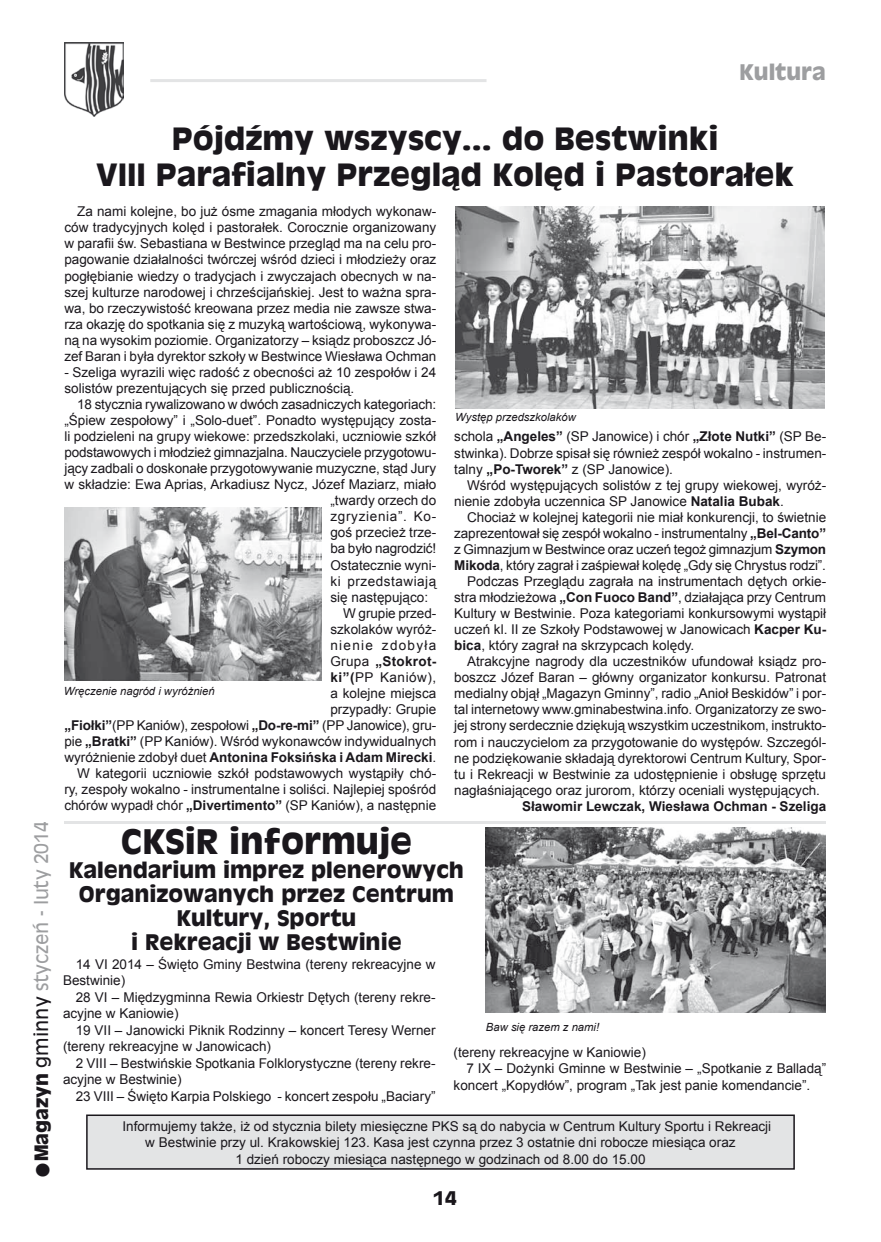
<style>
.page{position:relative;width:881px;height:1242px;background:#fff}
.page>*{position:absolute;margin:0;border:0;box-sizing:border-box;transform-origin:0 0}
.t1{font:700 33px "Antique Olive";color:#1a171c}
.t2{font:700 30px/36px "Antique Olive";color:#1a171c;text-align:center}
.t3{font:700 21px/24px "Antique Olive";color:#1a171c;text-align:center}
.t4{font:700 21px "Antique Olive";color:#9d9ea0}
.t5{font:18px "Antique Olive";color:#9d9ea0}
.t6{font:700 18px "Antique Olive";color:#1a171c}
.t7{font:13.5px/16px "Arial";color:#1a171c}
.t8{font:700 13.5px "Arial";color:#1a171c}
.t9{font:13.5px "Arial";letter-spacing:.04em;color:#1a171c}
.t10{font:13.5px "Arial";letter-spacing:.05em;color:#1a171c}
.t11{font:700 13.5px "Arial";letter-spacing:.02em;color:#1a171c}
.t12{font:13.5px "Arial";letter-spacing:.095em;color:#1a171c}
.t13{font:italic 11.25px "Arial";color:#1a171c}
.s1{font-weight:700;font-size:36px;color:#1a171c}
.s2{font-weight:700;color:#1a171c}
.s3{color:#1a171c}
.s4{font-weight:400}
.s5{font-weight:700}
</style>
<div class="page">
<img style="left:64px;top:43px;width:59px;height:73px">
<hr style="left:150px;top:79px;width:336px;height:3px;background:#e3e4e5">
<hr style="left:64px;top:821px;width:761px;height:2px;background:#e3e4e5">
<img style="left:455px;top:206px;width:369px;height:203px">
<img style="left:64px;top:507px;width:258px;height:173px">
<div style="left:87px;top:1115px;width:706px;height:54px;background:#e3e4e5"></div>
<div style="left:86px;top:1114px;width:708px;height:55px;border:2px solid #1a171c"></div>
<img style="left:486px;top:827px;width:338px;height:185px">
<h3 class="t4" style="left:739px;top:58px;width:88px">Kultura</h3>
<h3 class="t5" style="left:30px;top:1179px;width:359px;rotate:-90deg"><span class="s1">•</span><span class="s2">Magazyn</span> <span class="s3">gminny</span> styczeń - luty 2014</h3>
<h2 class="t2" style="left:96px;top:121px;width:699px">Pójdźmy wszyscy... do Bestwinki<br>VIII Parafialny Przegląd Kolęd i Pastorałek</h2>
<p class="t7" style="left:64px;top:204px;width:373px;text-align:justify;text-indent:13px">Za nami kolejne, bo już ósme zmagania młodych wykonaw&shy;ców tradycyjnych kolęd i pastorałek. Corocznie organizowany w parafii św. Sebastiana w Bestwince przegląd ma na celu pro&shy;pagowanie działalności twórczej wśród dzieci i młodzieży oraz pogłębianie wiedzy o tradycjach i zwyczajach obecnych w na&shy;szej kulturze narodowej i chrześcijańskiej. Jest to ważna spra&shy;wa, bo rzeczywistość kreowana przez media nie zawsze stwa&shy;rza okazję do spotkania się z muzyką wartościową, wykonywa&shy;ną na wysokim poziomie. Organizatorzy – ksiądz proboszcz Jó&shy;zef Baran i była dyrektor szkoły w Bestwince Wiesława Ochman</p>
<p class="t7" style="left:64px;top:364px;width:373px">- Szeliga wyrazili więc radość z obecności aż 10 zespołów i 24 solistów prezentujących się przed publicznością.</p>
<p class="t7" style="left:77px;top:396px;width:360px">18 stycznia rywalizowano w dwóch zasadniczych kategoriach:</p>
<p class="t7" style="left:64px;top:412px;width:373px">„Śpiew zespołowy” i „Solo-duet”. Ponadto występujący zosta-</p>
<p class="t7" style="left:64px;top:428px;width:373px">li podzieleni na grupy wiekowe: przedszkolaki, uczniowie szkół</p>
<p class="t7" style="left:64px;top:444px;width:373px">podstawowych i młodzież gimnazjalna. Nauczyciele przygotowu-</p>
<p class="t7" style="left:64px;top:460px;width:373px">jący zadbali o doskonałe przygotowywanie muzyczne, stąd Jury</p>
<p class="t7" style="left:64px;top:476px;width:373px">w składzie: Ewa Aprias, Arkadiusz Nycz, Józef Maziarz, miało</p>
<p class="t7" style="left:330px;top:493px;width:107px">„twardy orzech do</p>
<p class="t10" style="left:330px;top:508px;width:107px">zgryzienia”. Ko-</p>
<p class="t7" style="left:330px;top:525px;width:107px">goś przecież trze-</p>
<p class="t7" style="left:330px;top:541px;width:107px">ba było nagrodzić!</p>
<p class="t7" style="left:330px;top:557px;width:107px">Ostatecznie wyni-</p>
<p class="t9" style="left:330px;top:572px;width:107px">ki przedstawiają</p>
<p class="t7" style="left:330px;top:589px;width:99px">się następująco:</p>
<p class="t7" style="left:343px;top:605px;width:94px">W grupie przed-</p>
<p class="t7" style="left:330px;top:621px;width:107px">szkolaków wyróż-</p>
<p class="t12" style="left:330px;top:636px;width:107px">nienie zdobyła</p>
<p class="t11" style="left:330px;top:652px;width:107px"><span class="s4">Grupa</span> „Stokrot-</p>
<p class="t9" style="left:330px;top:668px;width:107px"><span class="s5">ki”(</span>PP Kaniów),</p>
<p class="t7" style="left:330px;top:685px;width:107px">a kolejne miejsca</p>
<p class="t7" style="left:330px;top:701px;width:107px">przypadły: Grupie</p>
<p class="t7" style="left:64px;top:717px;width:373px"><span class="s5">„Fiołki”</span>(PP Kaniów), zespołowi <span class="s5">„Do-re-mi”</span> (PP Janowice), gru-</p>
<p class="t7" style="left:64px;top:733px;width:373px">pie <span class="s5">„Bratki”</span> (PP Kaniów). Wśród wykonawców indywidualnych</p>
<p class="t8" style="left:64px;top:748px;width:373px"><span class="s4">wyróżnienie zdobył duet</span> Antonina Foksińska i Adam Mirecki<span class="s4">.</span></p>
<p class="t7" style="left:77px;top:765px;width:360px">W kategorii uczniowie szkół podstawowych wystąpiły chó-</p>
<p class="t7" style="left:64px;top:781px;width:373px">ry, zespoły wokalno - instrumentalne i soliści. Najlepiej spośród</p>
<p class="t7" style="left:64px;top:797px;width:373px">chórów wypadł chór <span class="s5">„Divertimento”</span> (SP Kaniów), a następnie</p>
<p class="t13" style="left:64px;top:683px;width:152px">Wręczenie nagród i wyróżnień</p>
<p class="t13" style="left:455px;top:410px;width:122px">Występ przedszkolaków</p>
<p class="t7" style="left:454px;top:429px;width:373px;text-align:justify">schola <span class="s5">„Angeles”</span> (SP Janowice) i chór <span class="s5">„Złote Nutki”</span> (SP Be&shy;stwinka). Dobrze spisał się również zespół wokalno - instrumen&shy;talny <span class="s5">„Po-Tworek”</span> z (SP Janowice).</p>
<p class="t7" style="left:454px;top:477px;width:373px;text-indent:13px">Wśród występujących solistów z tej grupy wiekowej, wyróż&shy;nienie zdobyła uczennica SP Janowice <span class="s5">Natalia Bubak</span>.</p>
<p class="t7" style="left:467px;top:509px;width:360px">Chociaż w kolejnej kategorii nie miał konkurencji, to świetnie</p>
<p class="t7" style="left:454px;top:525px;width:373px">zaprezentował się zespół wokalno - instrumentalny <span class="s5">„Bel-Canto”</span></p>
<p class="t7" style="left:454px;top:541px;width:373px">z Gimnazjum w Bestwince oraz uczeń tegoż gimnazjum <span class="s5">Szymon</span></p>
<p class="t7" style="left:454px;top:557px;width:373px"><span class="s5">Mikoda</span>, który zagrał i zaśpiewał kolędę „Gdy się Chrystus rodzi”.</p>
<p class="t7" style="left:467px;top:573px;width:360px">Podczas Przeglądu zagrała na instrumentach dętych orkie-</p>
<p class="t7" style="left:454px;top:589px;width:373px">stra młodzieżowa <span class="s5">„Con Fuoco Band”</span>, działająca przy Centrum</p>
<p class="t7" style="left:454px;top:605px;width:373px">Kultury w Bestwinie. Poza kategoriami konkursowymi wystąpił</p>
<p class="t7" style="left:454px;top:621px;width:373px">uczeń kl. II ze Szkoły Podstawowej w Janowicach <span class="s5">Kacper Ku-</span></p>
<p class="t7" style="left:454px;top:637px;width:241px"><span class="s5">bica</span>, który zagrał na skrzypcach kolędy.</p>
<p class="t7" style="left:467px;top:653px;width:360px">Atrakcyjne nagrody dla uczestników ufundował ksiądz pro-</p>
<p class="t7" style="left:454px;top:669px;width:373px">boszcz Józef Baran – główny organizator konkursu. Patronat</p>
<p class="t7" style="left:454px;top:686px;width:373px">medialny objął „Magazyn Gminny”, radio „Anioł Beskidów” i por-</p>
<p class="t7" style="left:454px;top:702px;width:373px">tal internetowy www.gminabestwina.info. Organizatorzy ze swo-</p>
<p class="t7" style="left:454px;top:718px;width:373px">jej strony serdecznie dziękują wszystkim uczestnikom, instrukto-</p>
<p class="t7" style="left:454px;top:734px;width:373px">rom i nauczycielom za przygotowanie do występów. Szczegól-</p>
<p class="t7" style="left:454px;top:750px;width:373px">ne podziękowanie składają dyrektorowi Centrum Kultury, Spor-</p>
<p class="t7" style="left:454px;top:766px;width:373px">tu i Rekreacji w Bestwinie za udostępnienie i obsługę sprzętu</p>
<p class="t7" style="left:454px;top:782px;width:367px">nagłaśniającego oraz jurorom, którzy oceniali występujących.</p>
<p class="t8" style="left:522px;top:797px;width:305px">Sławomir Lewczak, Wiesława Ochman - Szeliga</p>
<h1 class="t1" style="left:121px;top:820px;width:292px">CKSiR informuje</h1>
<h3 class="t3" style="left:69px;top:858px;width:396px">Kalendarium imprez plenerowych<br>Organizowanych przez Centrum<br>Kultury, Sportu<br>i Rekreacji w Bestwinie</h3>
<p class="t7" style="left:63px;top:956px;width:374px;line-height:16.5px;text-indent:13px">14 VI 2014 – Święto Gminy Bestwina (tereny rekreacyjne w<br>Bestwinie)</p>
<p class="t7" style="left:63px;top:989px;width:374px;line-height:16.5px;text-indent:13px">28 VI – Międzygminna Rewia Orkiestr Dętych (tereny rekre&shy;acyjne w Kaniowie)</p>
<p class="t7" style="left:63px;top:1022px;width:374px;line-height:16.5px;text-indent:13px">19 VII – Janowicki Piknik Rodzinny – koncert Teresy Werner (tereny rekreacyjne w Janowicach)</p>
<p class="t7" style="left:63px;top:1055px;width:374px;line-height:16.5px;text-indent:13px">2 VIII – Bestwińskie Spotkania Folklorystyczne (tereny rekre&shy;acyjne w Bestwinie)</p>
<p class="t7" style="left:76px;top:1088px;width:361px">23 VIII – Święto Karpia Polskiego - koncert zespołu „Baciary”</p>
<p class="t13" style="left:486px;top:1020px;width:115px">Baw się razem z nami!</p>
<p class="t7" style="left:453px;top:1044px;width:194px">(tereny rekreacyjne w Kaniowie)</p>
<p class="t7" style="left:466px;top:1060px;width:361px">7 IX – Dożynki Gminne w Bestwinie – „Spotkanie z Balladą”</p>
<p class="t7" style="left:453px;top:1077px;width:358px">koncert „Kopydłów”, program „Tak jest panie komendancie”.</p>
<p class="t7" style="left:122px;top:1118px;width:650px">Informujemy także, iż od stycznia bilety miesięczne PKS są do nabycia w Centrum Kultury Sportu i Rekreacji</p>
<p class="t7" style="left:145px;top:1134px;width:591px">w Bestwinie przy ul. Krakowskiej 123. Kasa jest czynna przez 3 ostatnie dni robocze miesiąca oraz</p>
<p class="t7" style="left:235px;top:1151px;width:411px">1 dzień roboczy miesiąca następnego w godzinach od 8.00 do 15.00</p>
<h3 class="t6" style="left:432px;top:1186px;width:25px">14</h3>
</div>
